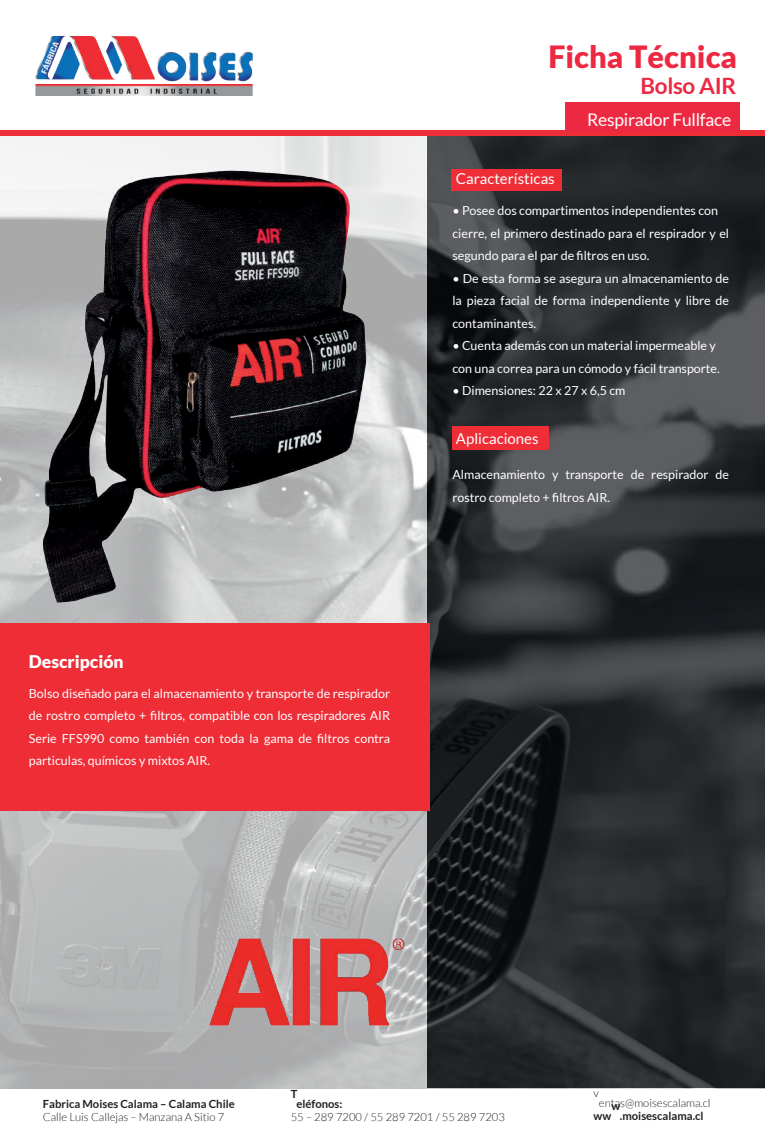
<style>
.page{position:relative;width:765px;height:1134px;background:#fff}
.page>*{position:absolute;margin:0;border:0;box-sizing:border-box;transform-origin:0 0}
.t1{font:900 30.62px "Lato";color:#ed2942}
.t2{font:700 22.5px "Lato";letter-spacing:-.015em;color:#ed2942}
.t3{font:17.5px "Lato";letter-spacing:-.015em;color:#fff}
.t4{font:900 17.5px "Lato";color:#fff}
.t5{font:15px "Lato";color:#fff}
.t6{font:12.5px/22.5px "Lato";color:#fff}
.t7{font:300 11.25px/10px "Lato";color:#231f20}
.t8{font:700 11.25px/10px "Lato";color:#231f20}
</style>
<div class="page">
<img style="left:0;top:136px;width:765px;height:952px">
<div style="left:0;top:130px;width:765px;height:6px;background:#ee2d36"></div>
<div style="left:0;top:623px;width:429px;height:188px;background:#ee2d36"></div>
<img style="left:35px;top:35px;width:218px;height:61px">
<img style="left:0;top:156px;width:444px;height:459px">
<img style="left:210px;top:888px;width:194px;height:195px">
<div style="left:452px;top:169px;width:110px;height:22px;background:#ee2d36"></div>
<div style="left:452px;top:427px;width:96px;height:23px;background:#ee2d36"></div>
<div style="left:566px;top:102px;width:174px;height:29px;background:#ed2942"></div>
<h1 class="t1" style="left:548px;top:39px;width:190px">Ficha Técnica</h1>
<h2 class="t2" style="left:641px;top:73px;width:97px">Bolso AIR</h2>
<h3 class="t3" style="left:587px;top:110px;width:146px">Respirador Fullface</h3>
<p class="t5" style="left:456px;top:171px;width:100px">Características</p>
<p class="t6" style="left:452px;top:199px;width:278px">• Posee dos compartimentos independientes con cierre, el primero destinado para el respirador y el segundo para el par de filtros en uso.</p>
<p class="t6" style="left:452px;top:267px;width:278px;text-align:justify">• De esta forma se asegura un almacenamiento de la pieza facial de forma independiente y libre de contaminantes.</p>
<p class="t6" style="left:452px;top:334px;width:269px">• Cuenta además con un material impermeable y con una correa para un cómodo y fácil transporte.</p>
<p class="t6" style="left:452px;top:379px;width:175px">• Dimensiones: 22 x 27 x 6,5 cm</p>
<p class="t5" style="left:456px;top:430px;width:84px">Aplicaciones</p>
<h3 class="t4" style="left:29px;top:651px;width:96px">Descripción</h3>
<p class="t6" style="left:29px;top:682px;width:363px;text-align:justify">Bolso diseñado para el almacenamiento y transporte de respirador de rostro completo + filtros, compatible con los respiradores AIR Serie FFS990 como también con toda la gama de filtros contra particulas, químicos y mixtos AIR.</p>
<p class="t6" style="left:452px;top:464px;width:278px">Almacenamiento y transporte de respirador de rostro completo + filtros AIR.</p>
<p class="t8" style="left:43px;top:1098px;width:193px">Fabrica Moises Calama – Calama Chile</p>
<p class="t7" style="left:43px;top:1112px;width:183px">Calle Luis Callejas – Manzana A Sitio 7</p>
<p class="t8" style="left:296px;top:1088px;width:48px;text-indent:-6px">T eléfonos:</p>
<p class="t7" style="left:291px;top:1112px;width:216px">55 – 289 7200 / 55 289 7201 / 55 289 7203</p>
<p class="t7" style="left:599px;top:1087px;width:113px;text-indent:-5px">v entas@moisescalama.cl</p>
<p class="t8" style="left:594px;top:1111px;width:19px">ww</p>
<p class="t8" style="left:620px;top:1101px;width:85px;text-indent:-9px">w .moisescalama.cl</p>
</div>
